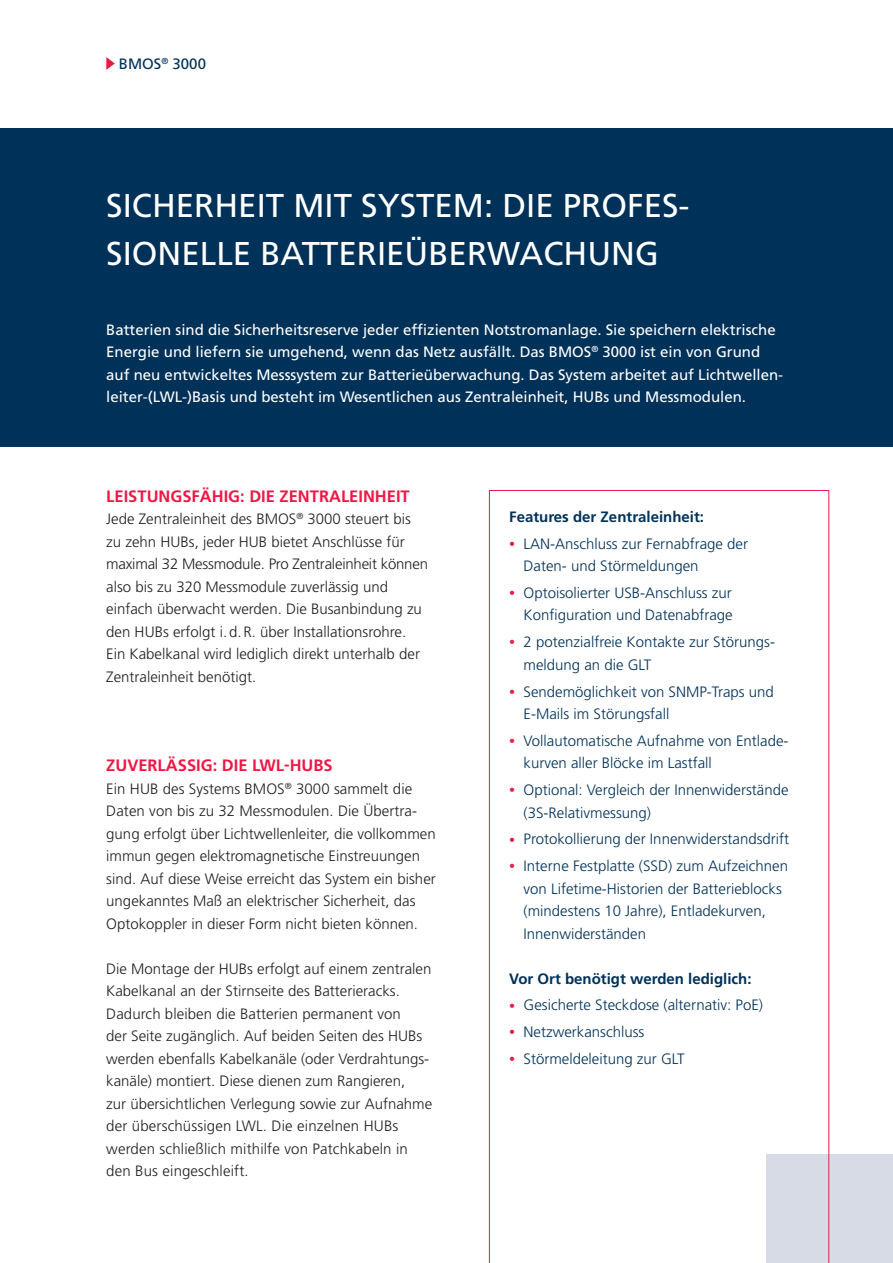
<style>
.page{position:relative;width:893px;height:1263px;background:#fff}
.page>*{position:absolute;margin:0;border:0;box-sizing:border-box;transform-origin:0 0}
.t1{font:33px/48px "Frutiger";color:#fff}
.t2{font:700 16.5px "Frutiger";color:#ed1845}
.t3{font:300 15px/22.5px "Frutiger";color:#231f20}
.t4{font:300 15px/22.5px "Frutiger";color:#003158}
.t5{font:15px/22.5px "Frutiger";color:#fff}
.t6{font:700 15px "Frutiger";color:#003158}
.t7{font:15px "Frutiger";color:#003158}
.s1{font-size:12px;color:#ed1845}
</style>
<div class="page">
<div style="left:767px;top:1154px;width:126px;height:109px;background:#d6dbe6"></div>
<div style="left:0;top:128px;width:893px;height:318px;background:#003158"></div>
<svg style="left:106px;top:57px;width:9px;height:13px"></svg>
<svg style="left:489px;top:490px;width:340px;height:773px"></svg>
<p class="t7" style="left:119px;top:55px;width:89px">BMOS<sup>®</sup> 3000</p>
<h1 class="t1" style="left:106px;top:181px;width:585px">Sicherheit m it System : die Profes&shy;sionelle Batterieüberwachung</h1>
<p class="t5" style="left:106px;top:318px;width:678px">Batterien sind die Sicherheitsreserve jeder effizienten Notstromanlage. Sie speichern elektrische Energie und liefern sie umgehend, wenn das Netz ausfällt. Das BMOS<sup>®</sup> 3000 ist ein von Grund auf neu entwickeltes Messsystem zur Batterieüberwachung. Das System arbeitet auf Lichtwellen&shy;leiter-(LWL-</p>
<p class="t5" style="left:187px;top:386px;width:560px">)Basis und besteht im Wesentlichen aus Zentraleinheit, HU Bs und Messmodulen.</p>
<p class="t2" style="left:106px;top:486px;width:305px">Leistungsfähig: die Zentraleinheit</p>
<p class="t3" style="left:106px;top:508px;width:323px">Jede Zentraleinheit des BMOS<sup>®</sup> 3000 steuert bis zu zehn HUBs, jeder HUB bietet Anschlüsse für maximal 32 Messmodule. Pro Zentraleinheit können also bis zu 320 Messmodule zuverlässig und einfach überwacht werden. Die Busanbindung zu den HUBs erfolgt i.d.R. über Installationsrohre.<br>Ein Kabelkanal wird lediglich direkt unterhalb der Zentraleinheit benötigt.</p>
<p class="t2" style="left:106px;top:756px;width:158px">Zuverlässig: die LWL</p>
<p class="t2" style="left:284px;top:756px;width:50px">-Hubs</p>
<p class="t3" style="left:106px;top:777px;width:331px">Ein HUB des Systems BMOS<sup>®</sup> 3000 sammelt die Daten von bis zu 32 Messmodulen. Die Übertra&shy;gung erfolgt über Lichtwellenleiter, die vollkommen immun gegen elektromagnetische Einstreuungen sind. Auf diese Weise erreicht das System ein bisher ungekanntes Maß an elektrischer Sicherheit, das Optokoppler in dieser Form nicht bieten können.</p>
<p class="t3" style="left:106px;top:957px;width:327px">Die Montage der HUBs erfolgt auf einem zentralen Kabelkanal an der Stirnseite des Batterieracks.<br>Dadurch bleiben die Batterien permanent von<br>der Seite zugänglich. Auf beiden Seiten des HUBs werden ebenfalls Kabelkanäle (oder Verdrahtungs&shy;kanäle) montiert. Diese dienen zum Rangieren,<br>zur übersichtlichen Verlegung sowie zur Aufnahme der überschüssigen LWL. Die einzelnen HUBs werden schließlich mithilfe von Patchkabeln in den Bus eingeschleift.</p>
<p class="t6" style="left:509px;top:508px;width:196px">Features der Zentraleinheit:</p>
<p class="t4" style="left:524px;top:532px;width:226px;text-indent:-14px"><span class="s1">•</span> LAN-Anschluss zur Fernabfrage der<br>Daten- und Störmeldungen</p>
<p class="t4" style="left:509px;top:581px;width:225px;text-align:right"><span class="s1">•</span> Optoisolierter USB-Anschluss zur<br>Konfiguration und Datenabfrage</p>
<p class="t4" style="left:524px;top:631px;width:252px;text-indent:-14px"><span class="s1">•</span> 2 potenzialfreie Kontakte zur Störungs&shy;meldung an die GLT</p>
<p class="t4" style="left:524px;top:680px;width:252px;text-indent:-14px"><span class="s1">•</span> Sendemöglichkeit von SNMP-Traps und<br>E-Mails im Störungsfall</p>
<p class="t4" style="left:524px;top:729px;width:265px;text-indent:-14px"><span class="s1">•</span> Vollautomatische Aufnahme von Entlade&shy;kurven aller Blöcke im Lastfall</p>
<p class="t4" style="left:524px;top:778px;width:267px;text-indent:-14px"><span class="s1">•</span> Optional: Vergleich der Innenwiderstände (3S-Relativmessung)</p>
<p class="t4" style="left:509px;top:828px;width:281px"><span class="s1">•</span> Protokollierung der Innenwiderstandsdrift</p>
<p class="t4" style="left:524px;top:854px;width:266px;text-indent:-14px"><span class="s1">•</span> Interne Festplatte (SSD) zum Aufzeichnen von Lifetime-Historien der Batterieblocks (mindestens 10 Jahre), Entladekurven, Innenwiderständen</p>
<p class="t6" style="left:509px;top:969px;width:244px">Vor Ort benötigt werden lediglich:</p>
<p class="t4" style="left:509px;top:994px;width:255px"><span class="s1">•</span> Gesicherte Steckdose (alternativ: PoE)</p>
<p class="t4" style="left:509px;top:1020px;width:137px"><span class="s1">•</span> Netzwerkanschluss</p>
<p class="t4" style="left:509px;top:1047px;width:177px"><span class="s1">•</span> Störmeldeleitung zur GLT</p>
</div>
